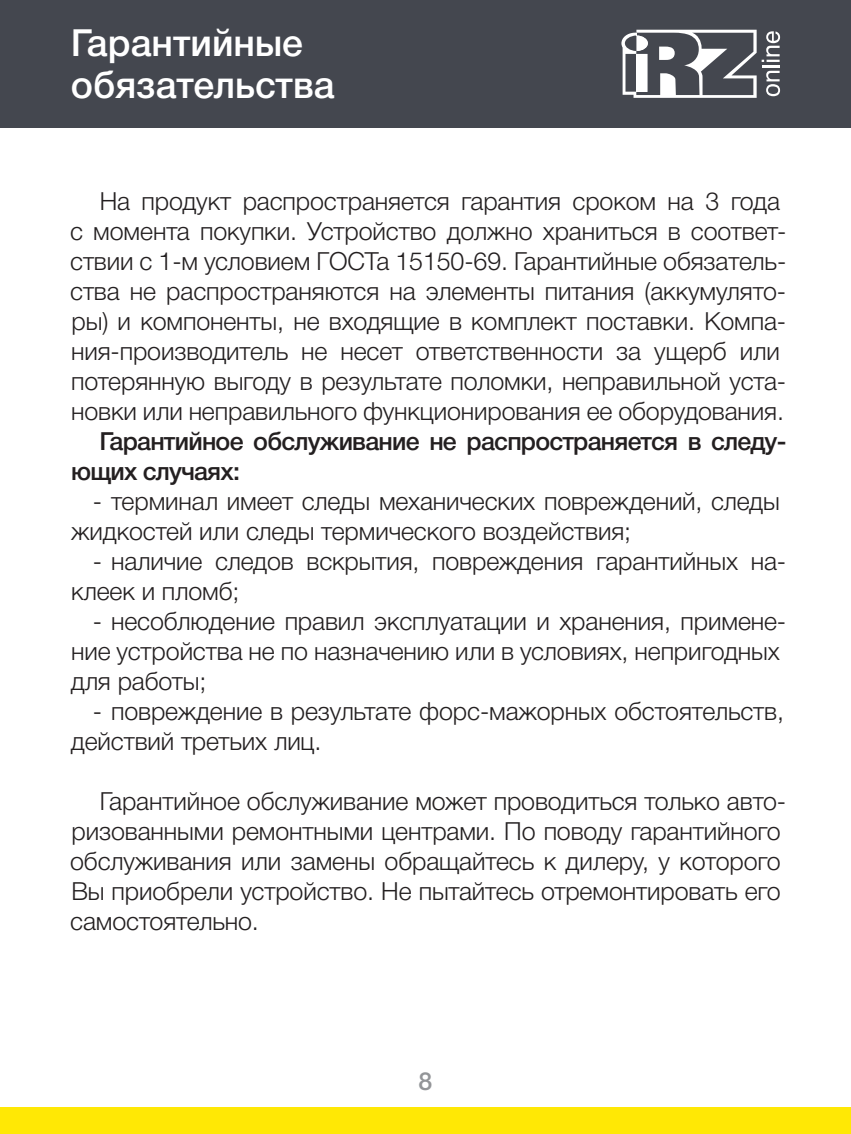
<style>
.page{position:relative;width:851px;height:1134px;background:#fff}
.page>*{position:absolute;margin:0;border:0;box-sizing:border-box;transform-origin:0 0}
.t1{font:500 37.5px/41.5px "Helvetica Neue Cyr";color:#fff}
.Paragraph_Style_1{font:300 25px/30px "Helvetica Neue Cyr";letter-spacing:-.005em;color:#231f20}
.Paragraph_Style_1-2{font:500 25px/30px "Helvetica Neue Cyr";letter-spacing:-.03em;color:#231f20}
.t2{font:500 25px "Helvetica Neue Cyr";color:#939598}
</style>
<div class="page">
<div style="left:0;top:0;width:850px;height:128px;background:#44474f"></div>
<svg style="left:621px;top:30px;width:159px;height:68px"></svg>
<div style="left:0;top:1107px;width:850px;height:27px;background:#ffe805"></div>
<p class="t1" style="left:71px;top:23px;width:265px">Гарантийные обязательства</p>
<p class="Paragraph_Style_1" style="left:70px;top:186px;width:717px;text-indent:30px">На продукт распространяется гарантия сроком на 3 года с момента покупки. Устройство должно храниться в соответ&shy;ствии с 1-м условием ГОСТа 15150-69. Гарантийные обязатель&shy;ства не распространяются на элементы питания (аккумулято&shy;ры) и компоненты, не входящие в комплект поставки. Компа&shy;ния-производитель не несет ответственности за ущерб или потерянную выгоду в результате поломки, неправильной уста&shy;новки или неправильного функционирования ее оборудования.</p>
<p class="Paragraph_Style_1-2" style="left:71px;top:426px;width:717px;text-indent:29px">Гарантийное обслуживание не распространяется в следу&shy;ющих случаях:</p>
<p class="Paragraph_Style_1" style="left:71px;top:486px;width:710px;text-indent:22px">- терминал имеет следы механических повреждений, следы жидкостей или следы термического воздействия;</p>
<p class="Paragraph_Style_1" style="left:71px;top:546px;width:716px;text-indent:22px">- наличие следов вскрытия, повреждения гарантийных на&shy;клеек и пломб;</p>
<p class="Paragraph_Style_1" style="left:71px;top:606px;width:716px;text-indent:22px">- несоблюдение правил эксплуатации и хранения, примене&shy;ние устройства не по назначению или в условиях, непригодных для работы;</p>
<p class="Paragraph_Style_1" style="left:71px;top:696px;width:714px;text-indent:22px">- повреждение в результате форс-мажорных обстоятельств, действий третьих лиц.</p>
<p class="Paragraph_Style_1" style="left:70px;top:786px;width:717px;text-indent:30px">Гарантийное обслуживание может проводиться только авто&shy;ризованными ремонтными центрами. По поводу гарантийного обслуживания или замены обращайтесь к дилеру, у которого Вы приобрели устройство. Не пытайтесь отремонтировать его самостоятельно.</p>
<p class="t2" style="left:418px;top:1068px;width:15px">8</p>
</div>
